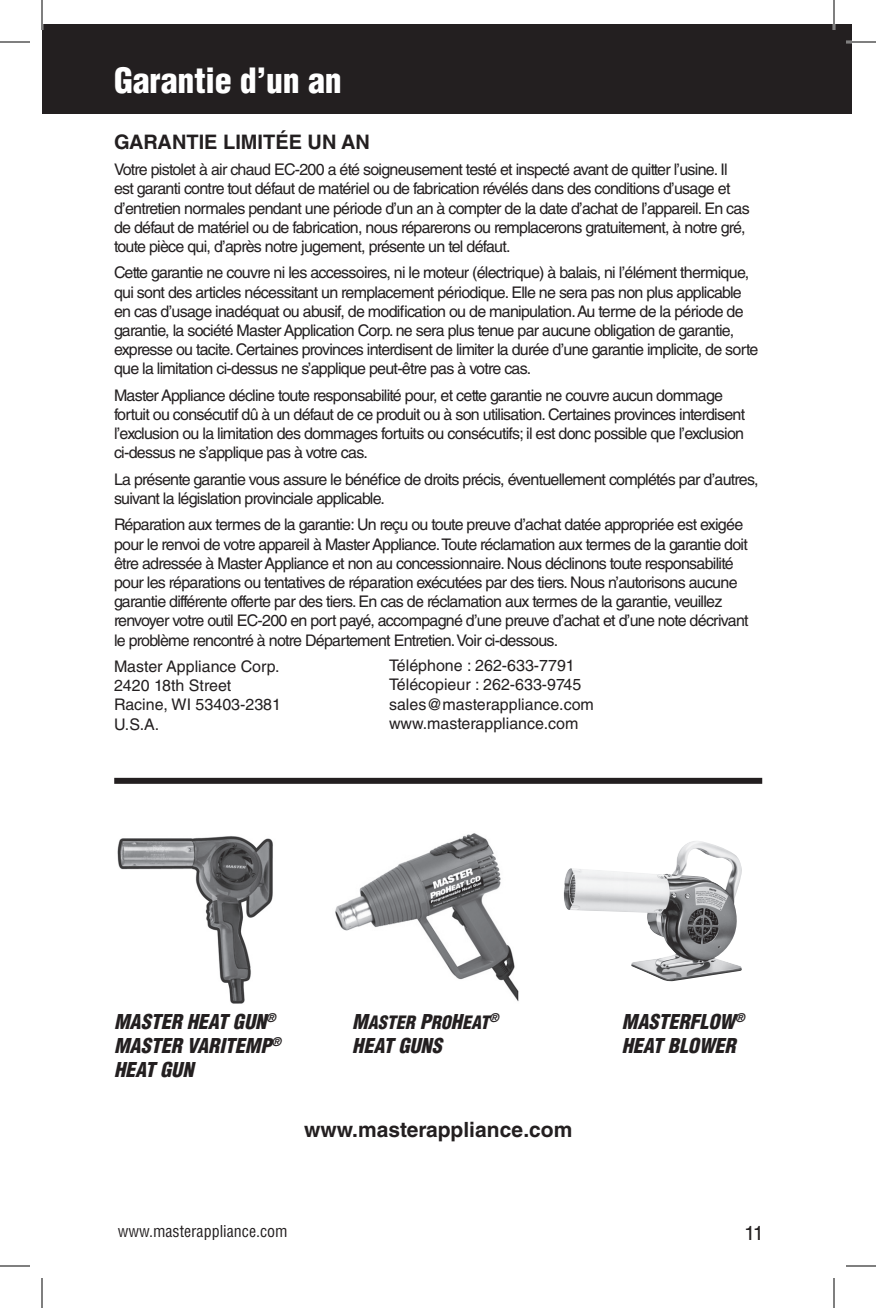
<style>
.page{position:relative;width:876px;height:1308px;background:#fff}
.page>*{position:absolute;margin:0;border:0;box-sizing:border-box;transform-origin:0 0}
.t1{font:900 condensed 34px "Helvetica LT Std";letter-spacing:-.005em;color:#fff}
.t2{font:700 21px "Helvetica LT Std";color:#231f20}
.t3{font:italic 900 condensed 20px/24px "Helvetica LT Std";color:#231f20}
.t4{font:700 20px "Helvetica LT Std";color:#231f20}
.t5{font:20px "Helvetica LT Std";color:#231f20}
.t6{font:italic 900 condensed 18px "Helvetica LT Std";color:#231f20}
.t7{font:16px/19.2px "Helvetica LT Std";letter-spacing:-.045em;color:#231f20}
.t8{font:16px/19.2px "Helvetica LT Std";color:#231f20}
.t9{font:condensed 16px "Helvetica LT Std";color:#231f20}
.s1{font-size:20px}
</style>
<div class="page">
<img style="left:335px;top:833px;width:184px;height:169px">
<div style="left:42px;top:24px;width:810px;height:90px;background:#231f20"></div>
<div style="left:114px;top:778px;width:648px;height:6px;background:#231f20"></div>
<img style="left:564px;top:841px;width:178px;height:141px">
<img style="left:117px;top:836px;width:156px;height:168px">
<hr style="left:846px;top:41px;width:30px;height:2px;background:#fff">
<hr style="left:833px;top:0;width:2px;height:30px;background:#fff">
<hr style="left:0;top:42px;width:30px;height:1px;background:#000">
<hr style="left:846px;top:42px;width:30px;height:1px;background:#000">
<hr style="left:0;top:1266px;width:30px;height:1px;background:#000">
<hr style="left:846px;top:1266px;width:30px;height:1px;background:#000">
<hr style="left:42px;top:0;width:1px;height:30px;background:#000">
<hr style="left:42px;top:1278px;width:1px;height:30px;background:#000">
<hr style="left:834px;top:0;width:1px;height:30px;background:#000">
<hr style="left:834px;top:1278px;width:1px;height:30px;background:#000">
<h1 class="t1" style="left:114px;top:59px;width:229px">Garantie d’un an</h1>
<p class="t4" style="left:114px;top:130px;width:257px">GARANTIE LIMITÉE UN AN</p>
<p class="t7" style="left:114px;top:160px;width:637px">Votre pistolet à air chaud EC-200 a été soigneusement testé et inspecté avant de quitter l’usine. Il est garanti contre tout défaut de matériel ou de fabrication révélés dans des conditions d’usage et d’entretien normales pendant une période d’un an à compter de la date d’achat de l’appareil. En cas de défaut de matériel ou de fabrication, nous réparerons ou remplacerons gratuitement, à notre gré, toute pièce qui, d’après notre jugement, présente un tel défaut.</p>
<p class="t7" style="left:114px;top:263px;width:646px">Cette garantie ne couvre ni les accessoires, ni le moteur (électrique) à balais, ni l’élément thermique, qui sont des articles nécessitant un remplacement périodique. Elle ne sera pas non plus applicable en cas d’usage inadéquat ou abusif, de modification ou de manipulation. Au terme de la période de garantie, la société Master Application Corp. ne sera plus tenue par aucune obligation de garantie, expresse ou tacite. Certaines provinces interdisent de limiter la durée d’une garantie implicite, de sorte que la limitation ci-dessus ne s’applique peut-être pas à votre cas.</p>
<p class="t7" style="left:114px;top:386px;width:633px">Master Appliance décline toute responsabilité pour, et cette garantie ne couvre aucun dommage fortuit ou consécutif dû à un défaut de ce produit ou à son utilisation. Certaines provinces interdisent l’exclusion ou la limitation des dommages fortuits ou consécutifs; il est donc possible que l’exclusion ci-dessus ne s’applique pas à votre cas.</p>
<p class="t7" style="left:114px;top:470px;width:646px">La présente garantie vous assure le bénéfice de droits précis, éventuellement complétés par d’autres, suivant la législation provinciale applicable.</p>
<p class="t7" style="left:114px;top:515px;width:636px">Réparation aux termes de la garantie: Un reçu ou toute preuve d’achat datée appropriée est exigée pour le renvoi de votre appareil à Master Appliance. Toute réclamation aux termes de la garantie doit être adressée à Master Appliance et non au concessionnaire. Nous déclinons toute responsabilité pour les réparations ou tentatives de réparation exécutées par des tiers. Nous n’autorisons aucune garantie différente offerte par des tiers. En cas de réclamation aux termes de la garantie, veuillez renvoyer votre outil EC-200 en port payé, accompagné d’une preuve d’achat et d’une note décrivant le problème rencontré à notre Département Entretien. Voir ci-dessous.</p>
<p class="t8" style="left:114px;top:657px;width:169px">Master Appliance Corp.<br>2420 18th Street<br>Racine, WI 53403-2381<br>U.S.A.</p>
<p class="t8" style="left:389px;top:656px;width:206px">Téléphone : 262-633-7791<br>Télécopieur : 262-633-9745 sales@masterappliance.com www.masterappliance.com</p>
<p class="t3" style="left:114px;top:1009px;width:169px">MASTER HEAT GUN<sup>®<br></sup>MASTER VARITEMP<sup>®<br></sup>HEAT GUN</p>
<p class="t6" style="left:352px;top:1011px;width:148px"><span class="s1">M</span>ASTER <span class="s1">P</span>RO<span class="s1">H</span>EAT<sup>®</sup></p>
<p class="t3" style="left:352px;top:1033px;width:91px">HEAT GUNS</p>
<h2 class="t2" style="left:304px;top:1117px;width:270px">www.masterappliance.com</h2>
<p class="t3" style="left:622px;top:1009px;width:125px">MASTERFLOW<sup>®<br></sup>HEAT BLOWER</p>
<p class="t9" style="left:118px;top:1221px;width:172px">www.masterappliance.com</p>
<p class="t5" style="left:744px;top:1221px;width:21px">11</p>
</div>
